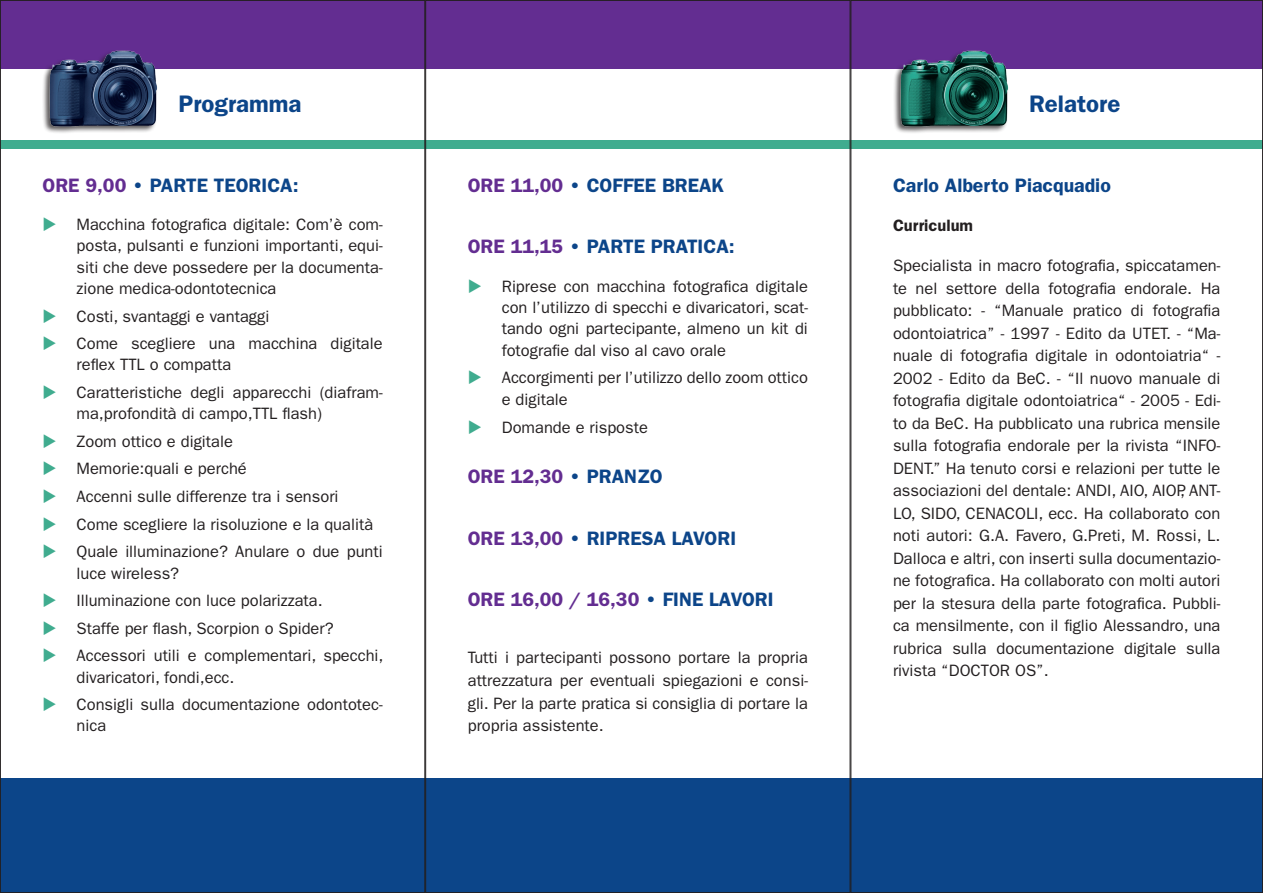
<style>
.page{position:relative;width:1263px;height:893px;background:#fff}
.page>*{position:absolute;margin:0;border:0;box-sizing:border-box;transform-origin:0 0}
.t1{font:600 24px "ITC Franklin Gothic Std";color:#0c4589}
.TITOLINI{font:600 19.5px "ITC Franklin Gothic Std";color:#0c4589}
.TITOLINI-2{font:600 19.5px "ITC Franklin Gothic Std";color:#632d91}
.testo_giustificato{font:16.5px/22.5px "ITC Franklin Gothic Std";color:#231f20;text-align:justify}
.testo_elenco{font:16.5px/21.3px "ITC Franklin Gothic Std";color:#231f20}
.testo_giustificato-2{font:600 16.5px "ITC Franklin Gothic Std";color:#231f20}
.s1{color:#632d91}
.s2{color:#40ac8f}
.s3{color:#0c4589}
</style>
<div class="page">
<div style="left:0;top:778px;width:1263px;height:115px;background:#0c4589"></div>
<div style="left:0;top:0;width:1263px;height:68px;background:#632d91"></div>
<div style="left:0;top:140px;width:1263px;height:9px;background:#40ac8f"></div>
<img style="left:43px;top:50px;width:123px;height:83px">
<img style="left:893px;top:50px;width:123px;height:83px">
<p class="t1" style="left:179px;top:90px;width:124px">Programma</p>
<p class="t1" style="left:1029px;top:90px;width:93px">Relatore</p>
<p class="TITOLINI" style="left:43px;top:174px;width:258px"><span class="s1">ORE 9,00</span> • PARTE TEORICA:</p>
<p class="testo_elenco" style="left:77px;top:214px;width:308px;text-align:justify;text-indent:-34px"><span class="s2">◆</span> Macchina fotografica digitale: Com’è com&shy;posta, pulsanti e funzioni importanti, equi&shy;siti che deve possedere per la documenta&shy;zione medica-odontotecnica</p>
<p class="testo_elenco" style="left:43px;top:305px;width:228px"><span class="s2">◆</span> Costi, svantaggi e vantaggi</p>
<p class="testo_elenco" style="left:77px;top:333px;width:308px;text-indent:-34px"><span class="s2">◆</span> Come scegliere una macchina digitale reflex TTL o compatta</p>
<p class="testo_elenco" style="left:77px;top:382px;width:308px;text-indent:-34px"><span class="s2">◆</span> Caratteristiche degli apparecchi (diafram&shy;ma,profondità di campo,TTL flash)</p>
<p class="testo_elenco" style="left:43px;top:431px;width:192px"><span class="s2">◆</span> Zoom ottico e digitale</p>
<p class="testo_elenco" style="left:43px;top:458px;width:206px"><span class="s2">◆</span> Memorie:quali e perché</p>
<p class="testo_elenco" style="left:43px;top:486px;width:298px"><span class="s2">◆</span> Accenni sulle differenze tra i sensori</p>
<p class="testo_elenco" style="left:43px;top:513px;width:332px"><span class="s2">◆</span> Come scegliere la risoluzione e la qualità</p>
<p class="testo_elenco" style="left:77px;top:541px;width:308px;text-indent:-34px"><span class="s2">◆</span> Quale illuminazione? Anulare o due punti luce wireless?</p>
<p class="testo_elenco" style="left:43px;top:590px;width:282px"><span class="s2">◆</span> Illuminazione con luce polarizzata.</p>
<p class="testo_elenco" style="left:43px;top:618px;width:293px"><span class="s2">◆</span> Staffe per flash, Scorpion o Spider?</p>
<p class="testo_elenco" style="left:77px;top:645px;width:308px;text-indent:-34px"><span class="s2">◆</span> Accessori utili e complementari, specchi, divaricatori, fondi,ecc.</p>
<p class="testo_elenco" style="left:77px;top:694px;width:308px;text-indent:-34px"><span class="s2">◆</span> Consigli sulla documentazione odontotec&shy;nica</p>
<p class="TITOLINI" style="left:468px;top:174px;width:258px"><span class="s1">ORE 11,00</span> • COFFEE BREAK</p>
<p class="TITOLINI" style="left:468px;top:235px;width:268px"><span class="s1">ORE 11,15</span> • PARTE PRATICA:</p>
<p class="testo_elenco" style="left:502px;top:276px;width:308px;text-align:justify;text-indent:-34px"><span class="s2">◆</span> Riprese con macchina fotografica digitale con l’utilizzo di specchi e divaricatori, scat&shy;tando ogni partecipante, almeno un kit di fotografie dal viso al cavo orale</p>
<p class="testo_elenco" style="left:502px;top:367px;width:308px;text-indent:-34px"><span class="s2">◆</span> Accorgimenti per l’utilizzo dello zoom ottico e digitale</p>
<p class="testo_elenco" style="left:468px;top:416px;width:182px"><span class="s2">◆</span> Domande e risposte</p>
<p class="TITOLINI-2" style="left:468px;top:465px;width:196px">ORE 12,30 <span class="s3">• PRANZO</span></p>
<p class="TITOLINI" style="left:468px;top:526px;width:270px"><span class="s1">ORE 13,00</span> • RIPRESA LAVORI</p>
<p class="TITOLINI-2" style="left:468px;top:588px;width:307px">ORE 16,00 / 16,30 <span class="s3">• FINE LAVORI</span></p>
<p class="testo_giustificato" style="left:468px;top:646px;width:342px">Tutti i partecipanti possono portare la propria attrezzatura per eventuali spiegazioni e consi&shy;gli. Per la parte pratica si consiglia di portare la propria assistente.</p>
<p class="TITOLINI" style="left:893px;top:174px;width:219px">Carlo Alberto Piacquadio</p>
<p class="testo_giustificato-2" style="left:893px;top:216px;width:82px">Curriculum</p>
<p class="testo_giustificato" style="left:893px;top:254px;width:329px">Specialista in macro fotografia, spiccatamen&shy;te nel settore della fotografia endorale. Ha pubblicato: - “Manuale pratico di fotografia odontoiatrica” - 1997 - Edito da UTET. - “Ma&shy;nuale di fotografia digitale in odontoiatria“ - 2002 - Edito da BeC. - “Il nuovo manuale di fotografia digitale odontoiatrica“ - 2005 - Edi&shy;to da BeC. Ha pubblicato una rubrica mensile sulla fotografia endorale per la rivista “INFO-DENT.” Ha tenuto corsi e relazioni per tutte le associazioni del dentale: ANDI, AIO, AIOP, ANT-LO, SIDO, CENACOLI, ecc. Ha collaborato con noti autori: G.A. Favero, G.Preti, M. Rossi, L.<br>Dalloca e altri, con inserti sulla documentazio&shy;ne fotografica. Ha collaborato con molti autori per la stesura della parte fotografica. Pubbli&shy;ca mensilmente, con il figlio Alessandro, una rubrica sulla documentazione digitale sulla rivista “DOCTOR OS”.</p>
</div>
